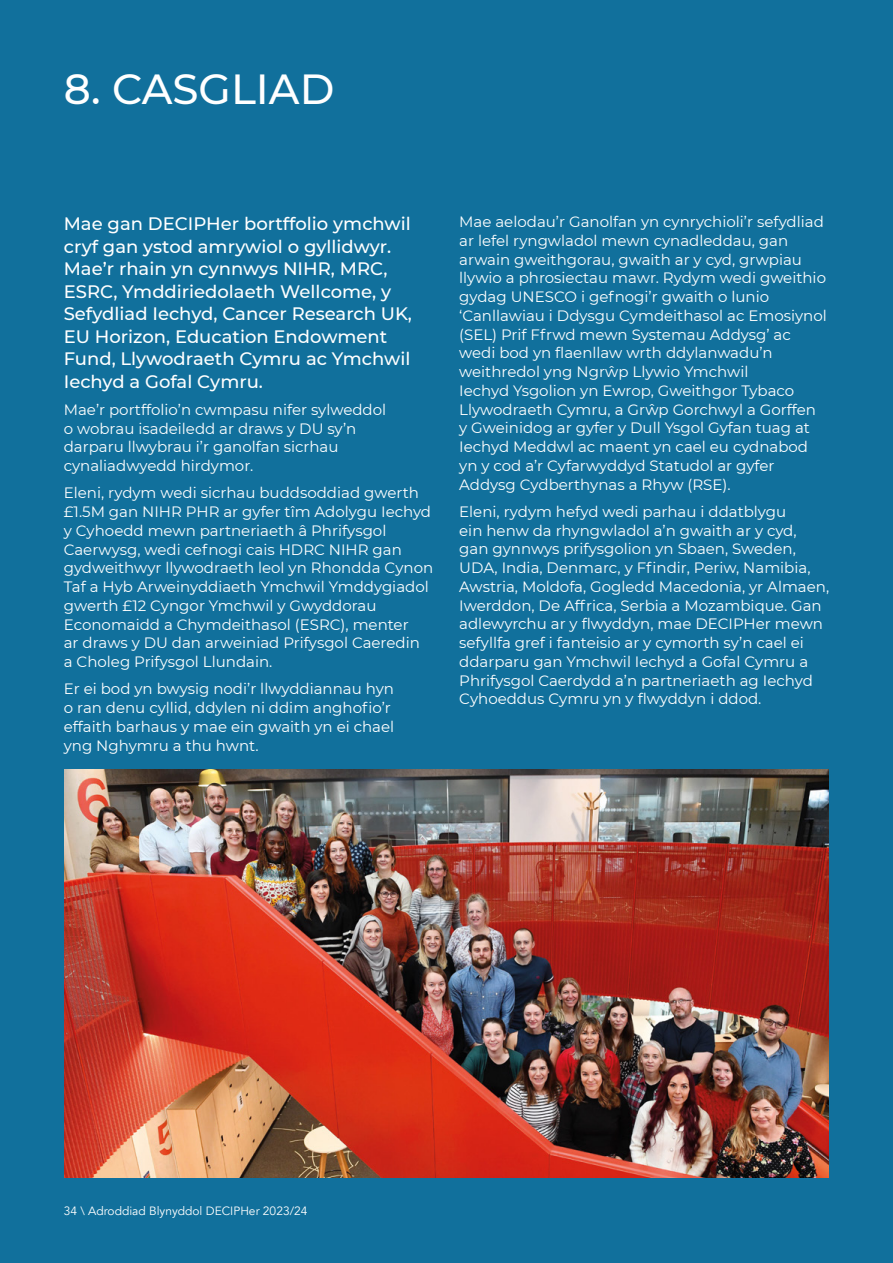
<style>
.page{position:relative;width:893px;height:1263px;background:#11709c}
.page>*{position:absolute;margin:0;border:0;box-sizing:border-box;transform-origin:0 0}
.t1{font:500 42px "Montserrat";color:#fff}
.t2{font:500 18px/22.5px "Montserrat";color:#fff}
.t3{font:15px/18.8px "Montserrat";color:#fff}
.t4{font:12px "Avenir";color:#fff}
</style>
<div class="page">
<img style="left:65px;top:770px;width:763px;height:408px">
<h1 class="t1" style="left:64px;top:60px;width:272px">8. CASGLIAD</h1>
<p class="t2" style="left:64px;top:212px;width:350px">Mae gan DECIPHer bortffolio ymchwil cryf gan ystod amrywiol o gyllidwyr.<br>Mae’r rhain yn cynnwys NIHR, MRC, ESRC, Ymddiriedolaeth Wellcome, y Sefydliad Iechyd, Cancer Research UK, EU Horizon, Education Endowment Fund, Llywodraeth Cymru ac Ymchwil Iechyd a Gofal Cymru.</p>
<p class="t3" style="left:64px;top:400px;width:324px">Mae’r portffolio’n cwmpasu nifer sylweddol o wobrau isadeiledd ar draws y DU sy’n darparu llwybrau i’r ganolfan sicrhau cynaliadwyedd hirdymor.</p>
<p class="t3" style="left:64px;top:483px;width:371px">Eleni, rydym wedi sicrhau buddsoddiad gwerth £1.5M gan NIHR PHR ar gyfer tîm Adolygu Iechyd y Cyhoedd mewn partneriaeth â Phrifysgol Caerwysg, wedi cefnogi cais HDRC NIHR gan gydweithwyr llywodraeth leol yn Rhondda Cynon Taf a Hyb Arweinyddiaeth Ymchwil Ymddygiadol gwerth £12 Cyngor Ymchwil y Gwyddorau Economaidd a Chymdeithasol (ESRC), menter<br>ar draws y DU dan arweiniad Prifysgol Caeredin<br>a Choleg Prifysgol Llundain.</p>
<p class="t3" style="left:64px;top:679px;width:332px">Er ei bod yn bwysig nodi’r llwyddiannau hyn o ran denu cyllid, ddylen ni ddim anghofio’r effaith barhaus y mae ein gwaith yn ei chael yng Nghymru a thu hwnt.</p>
<p class="t3" style="left:459px;top:212px;width:369px">Mae aelodau’r Ganolfan yn cynrychioli’r sefydliad ar lefel ryngwladol mewn cynadleddau, gan arwain gweithgorau, gwaith ar y cyd, grwpiau llywio a phrosiectau mawr. Rydym wedi gweithio gydag UNESCO i gefnogi’r gwaith o lunio ‘Canllawiau i Ddysgu Cymdeithasol ac Emosiynol (SEL) Prif Ffrwd mewn Systemau Addysg’ ac wedi bod yn flaenllaw wrth ddylanwadu’n weithredol yng Ngrŵp Llywio Ymchwil<br>Iechyd Ysgolion yn Ewrop, Gweithgor Tybaco Llywodraeth Cymru, a Grŵp Gorchwyl a Gorffen y Gweinidog ar gyfer y Dull Ysgol Gyfan tuag at Iechyd Meddwl ac maent yn cael eu cydnabod yn y cod a’r Cyfarwyddyd Statudol ar gyfer Addysg Cydberthynas a Rhyw (RSE).</p>
<p class="t3" style="left:459px;top:502px;width:371px">Eleni, rydym hefyd wedi parhau i ddatblygu<br>ein henw da rhyngwladol a’n gwaith ar y cyd, gan gynnwys prifysgolion yn Sbaen, Sweden, UDA, India, Denmarc, y Ffindir, Periw, Namibia, Awstria, Moldofa, Gogledd Macedonia, yr Almaen, Iwerddon, De Affrica, Serbia a Mozambique. Gan adlewyrchu ar y flwyddyn, mae DECIPHer mewn sefyllfa gref i fanteisio ar y cymorth sy’n cael ei ddarparu gan Ymchwil Iechyd a Gofal Cymru a Phrifysgol Caerdydd a’n partneriaeth ag Iechyd Cyhoeddus Cymru yn y flwyddyn i ddod.</p>
<p class="t4" style="left:64px;top:1204px;width:245px">34 \ Adroddiad Blynyddol DECIPHer 2023/24</p>
</div>
